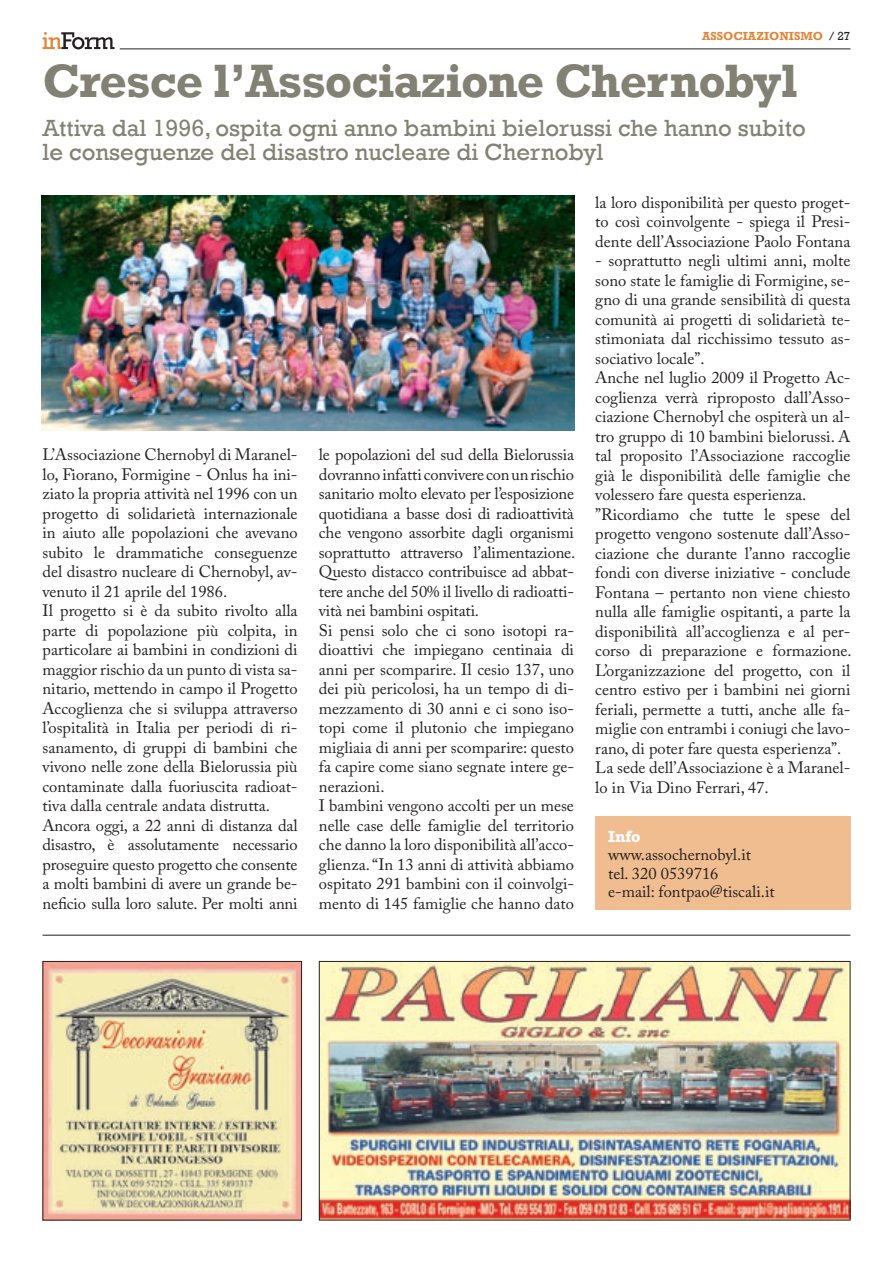
<style>
.page{position:relative;width:893px;height:1263px;background:#fff}
.page>*{position:absolute;margin:0;border:0;box-sizing:border-box;transform-origin:0 0}
.t1{font:700 48px "Rockwell";letter-spacing:-.02em;color:#828173}
.t2{font:24px/24px "Rockwell";color:#828173}
.t3{font:16.5px/19.5px "Adobe Caslon Pro";color:#231f20}
.t4{font:700 16.5px "Rockwell";color:#fff}
.t5{font:700 12px "Rockwell";color:#e08637}
.s1{font-weight:400;color:#231f20}
</style>
<div class="page">
<hr style="left:120px;top:49px;width:730px;height:1px;background:#231f20">
<svg style="left:43px;top:32px;width:72px;height:17px"></svg>
<hr style="left:43px;top:935px;width:807px;height:1px;background:#231f20">
<img style="left:45px;top:963px;width:255px;height:255px">
<div style="left:43px;top:961px;width:259px;height:259px;border:1px solid #231f20"></div>
<img style="left:321px;top:963px;width:527px;height:255px">
<div style="left:319px;top:961px;width:531px;height:259px;border:1px solid #231f20"></div>
<div style="left:595px;top:816px;width:255px;height:94px;background:#f0bd90"></div>
<img style="left:42px;top:196px;width:532px;height:235px">
<p class="t5" style="left:702px;top:28px;width:148px">ASSOCIAZIONISMO <span class="s1">/ 27</span></p>
<h1 class="t1" style="left:43px;top:52px;width:757px">Cresce l’Associazione Chernobyl</h1>
<h2 class="t2" style="left:43px;top:116px;width:765px">Attiva dal 1996 , ospita ogni anno bambini bielorussi che hanno subito le conseguenze del disastro nucleare di Chernobyl</h2>
<p class="t3" style="left:43px;top:445px;width:257px">L’Associazione Chernobyl di Maranel&shy;lo, Fiorano, Formigine - Onlus ha ini&shy;ziato la propria attività nel 1996 con un progetto di solidarietà internazionale in aiuto alle popolazioni che avevano subito le drammatiche conseguenze del disastro nucleare di Chernobyl, av&shy;venuto il 21 aprile del 1986.<br>Il progetto si è da subito rivolto alla parte di popolazione più colpita, in particolare ai bambini in condizioni di maggior rischio da un punto di vista sa&shy;nitario, mettendo in campo il Progetto Accoglienza che si sviluppa attraverso l’ospitalità in Italia per periodi di ri&shy;sanamento, di gruppi di bambini che vivono nelle zone della Bielorussia più contaminate dalla fuoriuscita radioat&shy;tiva dalla centrale andata distrutta.<br>Ancora oggi, a 22 anni di distanza dal disastro, è assolutamente necessario proseguire questo progetto che consente a molti bambini di avere un grande be&shy;neficio sulla loro salute. Per molti anni</p>
<p class="t3" style="left:319px;top:445px;width:258px">le popolazioni del sud della Bielorussia dovranno infatti convivere con un rischio sanitario molto elevato per l’esposizione quotidiana a basse dosi di radioattività che vengono assorbite dagli organismi soprattutto attraverso l’alimentazione.<br>Questo distacco contribuisce ad abbat&shy;tere anche del 50% il livello di radioatti&shy;vità nei bambini ospitati.<br>Si pensi solo che ci sono isotopi ra&shy;dioattivi che impiegano centinaia di anni per scomparire. Il cesio 137, uno dei più pericolosi, ha un tempo di di&shy;mezzamento di 30 anni e ci sono iso&shy;topi come il plutonio che impiegano migliaia di anni per scomparire: questo fa capire come siano segnate intere ge&shy;nerazioni.<br>I bambini vengono accolti per un mese nelle case delle famiglie del territorio che danno la loro disponibilità all’acco&shy;glienza. “In 13 anni di attività abbiamo ospitato 291 bambini con il coinvolgi&shy;mento di 145 famiglie che hanno dato</p>
<p class="t3" style="left:595px;top:192px;width:257px;text-align:justify">la loro disponibilità per questo proget&shy;to così coinvolgente - spiega il Presi&shy;dente dell’Associazione Paolo Fontana</p>
<p class="t3" style="left:595px;top:251px;width:258px">- soprattutto negli ultimi anni, molte sono state le famiglie di Formigine, se&shy;gno di una grande sensibilità di questa comunità ai progetti di solidarietà te&shy;stimoniata dal ricchissimo tessuto as&shy;sociativo locale”.<br>Anche nel luglio 2009 il Progetto Ac&shy;coglienza verrà riproposto dall’Asso&shy;ciazione Chernobyl che ospiterà un al&shy;tro gruppo di 10 bambini bielorussi. A tal proposito l’Associazione raccoglie già le disponibilità delle famiglie che volessero fare questa esperienza. ”Ricordiamo che tutte le spese del progetto vengono sostenute dall’Asso&shy;ciazione che durante l’anno raccoglie fondi con diverse iniziative - conclude Fontana – pertanto non viene chiesto nulla alle famiglie ospitanti, a parte la disponibilità all’accoglienza e al per&shy;corso di preparazione e formazione.<br>L’organizzazione del progetto, con il centro estivo per i bambini nei giorni feriali, permette a tutti, anche alle fa&shy;miglie con entrambi i coniugi che lavo&shy;rano, di poter fare questa esperienza”.<br>La sede dell’Associazione è a Maranel&shy;lo in Via Dino Ferrari, 47.</p>
<p class="t4" style="left:608px;top:826px;width:34px">Info</p>
<p class="t3" style="left:608px;top:845px;width:168px;line-height:18.6px">www.assochernobyl.it tel. 320 0539716<br>e-mail: fontpao@tiscali.it</p>
</div>
